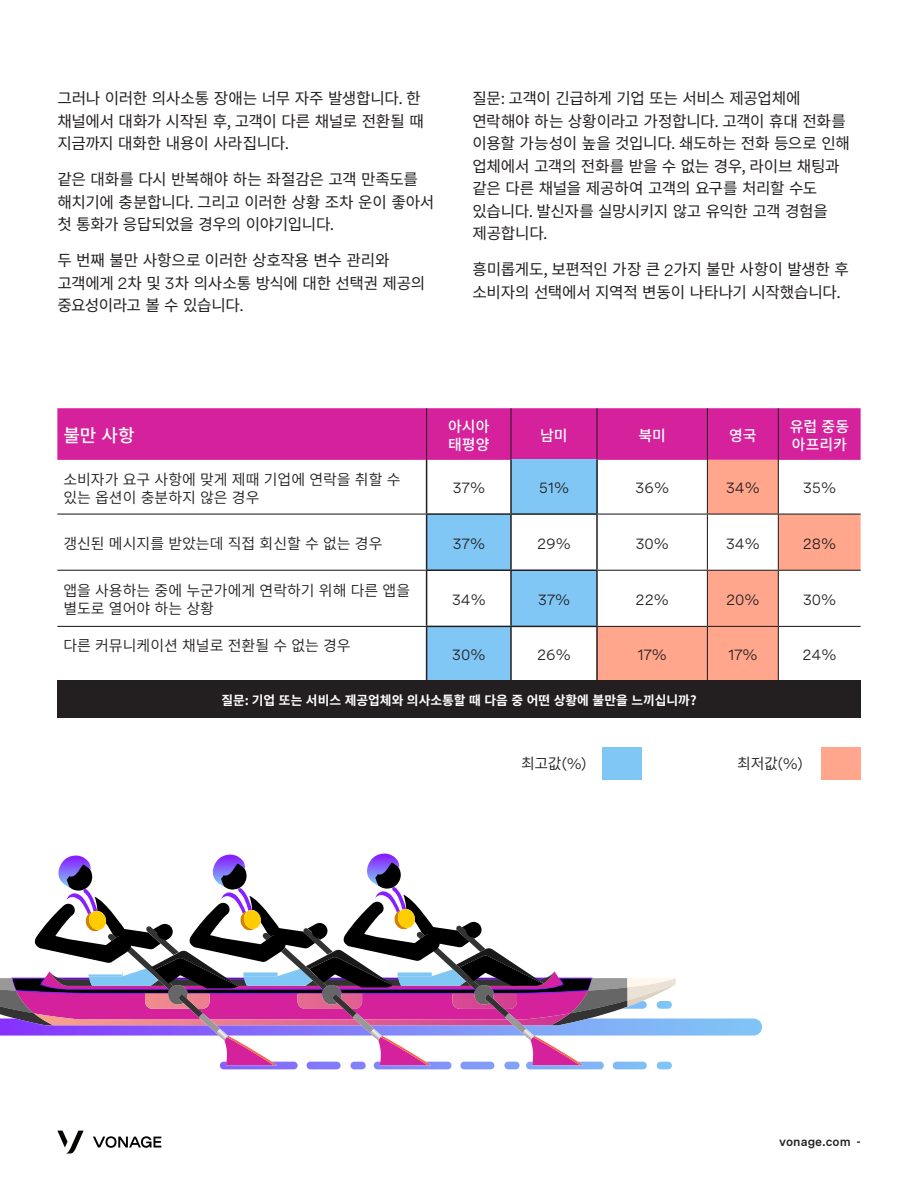
<style>
.page{position:relative;width:918px;height:1188px;background:#fff}
.page>*{position:absolute;margin:0;border:0;box-sizing:border-box;transform-origin:0 0}
.t1{font:500 18px "Noto Sans CJ Kkr";color:#fff}
._01-Body_12pt{font:15.75px/22.5px "Noto Sans CJ Kkr";letter-spacing:-.025em;color:#231f20}
._01-Body_12pt-2{font:600 15px/18px "Noto Sans CJ Kkr";color:#231f20}
.t2{font:15px "Spezia";color:#231f20}
.t3{font:500 15px/18px "Noto Sans CJ Kkr";color:#fff}
.t4{font:700 12.75px "Noto Sans CJ Kkr";color:#fff}
.t5{font:600 12px "Spezia";color:#231f20}
.s1{font-family:"Spezia";font-size:16.5px}
.s2{font-family:"Spezia";font-weight:400}
</style>
<div class="page">
<svg style="left:57px;top:1131px;width:27px;height:22px"></svg>
<svg style="left:93px;top:1136px;width:68px;height:12px"></svg>
<div style="left:57px;top:408px;width:804px;height:52px;background:#d6219c"></div>
<div style="left:511px;top:460px;width:86px;height:54px;background:#80c7f5"></div>
<svg style="left:598px;top:460px;width:263px;height:220px"></svg>
<svg style="left:427px;top:515px;width:169px;height:165px"></svg>
<div style="left:57px;top:680px;width:804px;height:38px;background:#231f20"></div>
<hr style="left:426px;top:408px;width:1px;height:52px;background:#231f20">
<hr style="left:510px;top:408px;width:2px;height:52px;background:#231f20">
<hr style="left:596px;top:408px;width:2px;height:52px;background:#231f20">
<hr style="left:707px;top:408px;width:1px;height:52px;background:#231f20">
<hr style="left:778px;top:408px;width:1px;height:52px;background:#231f20">
<hr style="left:707px;top:460px;width:1px;height:54px;background:#231f20">
<hr style="left:778px;top:460px;width:1px;height:54px;background:#231f20">
<hr style="left:57px;top:514px;width:369px;height:1px;background:#231f20">
<hr style="left:598px;top:514px;width:109px;height:1px;background:#231f20">
<hr style="left:707px;top:514px;width:71px;height:1px;background:#231f20">
<hr style="left:707px;top:515px;width:1px;height:55px;background:#231f20">
<hr style="left:778px;top:514px;width:83px;height:1px;background:#231f20">
<hr style="left:778px;top:515px;width:1px;height:55px;background:#231f20">
<hr style="left:57px;top:570px;width:369px;height:1px;background:#231f20">
<hr style="left:598px;top:570px;width:109px;height:1px;background:#231f20">
<hr style="left:707px;top:570px;width:71px;height:1px;background:#231f20">
<hr style="left:707px;top:571px;width:1px;height:55px;background:#231f20">
<hr style="left:778px;top:570px;width:83px;height:1px;background:#231f20">
<hr style="left:778px;top:571px;width:1px;height:55px;background:#231f20">
<hr style="left:57px;top:626px;width:369px;height:1px;background:#231f20">
<hr style="left:598px;top:626px;width:109px;height:1px;background:#231f20">
<hr style="left:707px;top:626px;width:71px;height:1px;background:#231f20">
<hr style="left:707px;top:627px;width:1px;height:53px;background:#231f20">
<hr style="left:778px;top:626px;width:83px;height:1px;background:#231f20">
<hr style="left:778px;top:627px;width:1px;height:53px;background:#231f20">
<hr style="left:426px;top:460px;width:1px;height:53px;background:#231f20">
<hr style="left:510px;top:460px;width:2px;height:53px;background:#231f20">
<hr style="left:596px;top:460px;width:2px;height:53px;background:#231f20">
<hr style="left:426px;top:513px;width:85px;height:2px;background:#231f20">
<hr style="left:426px;top:515px;width:1px;height:54px;background:#231f20">
<hr style="left:511px;top:513px;width:87px;height:2px;background:#231f20">
<hr style="left:510px;top:515px;width:2px;height:54px;background:#231f20">
<hr style="left:596px;top:515px;width:2px;height:54px;background:#231f20">
<hr style="left:426px;top:569px;width:85px;height:2px;background:#231f20">
<hr style="left:426px;top:571px;width:1px;height:55px;background:#231f20">
<hr style="left:511px;top:569px;width:87px;height:2px;background:#231f20">
<hr style="left:510px;top:571px;width:2px;height:55px;background:#231f20">
<hr style="left:596px;top:571px;width:2px;height:55px;background:#231f20">
<hr style="left:426px;top:626px;width:85px;height:1px;background:#231f20">
<hr style="left:426px;top:627px;width:1px;height:53px;background:#231f20">
<hr style="left:511px;top:626px;width:87px;height:1px;background:#231f20">
<hr style="left:510px;top:627px;width:2px;height:53px;background:#231f20">
<hr style="left:596px;top:627px;width:2px;height:53px;background:#231f20">
<div style="left:821px;top:747px;width:40px;height:33px;background:#ffa68c"></div>
<div style="left:602px;top:747px;width:40px;height:33px;background:#80c7f5"></div>
<svg style="left:0;top:853px;width:762px;height:216px"></svg>
<p class="_01-Body_12pt" style="left:57px;top:87px;width:368px">그러나 이러한 의사소통 장애는 너무 자주 발생합니다. 한 채널에서 대화가 시작된 후, 고객이 다른 채널로 전환될 때 지금까지 대화한 내용이 사라집니다.</p>
<p class="_01-Body_12pt" style="left:57px;top:168px;width:378px">같은 대화를 다시 반복해야 하는 좌절감은 고객 만족도를 해치기에 충분합니다. 그리고 이러한 상황 조차 운이 좋아서 첫 통화가 응답되었을 경우의 이야기입니다.</p>
<p class="_01-Body_12pt" style="left:57px;top:249px;width:369px">두 번째 불만 사항으로 이러한 상호작용 변수 관리와 고객에게 <span class="s1">2</span>차 및 <span class="s1">3</span>차 의사소통 방식에 대한 선택권 제공의 중요성이라고 볼 수 있습니다.</p>
<p class="_01-Body_12pt" style="left:472px;top:87px;width:379px">질문: 고객이 긴급하게 기업 또는 서비스 제공업체에 연락해야 하는 상황이라고 가정합니다. 고객이 휴대 전화를 이용할 가능성이 높을 것입니다. 쇄도하는 전화 등으로 인해 업체에서 고객의 전화를 받을 수 없는 경우, 라이브 채팅과 같은 다른 채널을 제공하여 고객의 요구를 처리할 수도 있습니다. 발신자를 실망시키지 않고 유익한 고객 경험을 제공합니다.</p>
<p class="_01-Body_12pt" style="left:472px;top:258px;width:378px">흥미롭게도, 보편적인 가장 큰 <span class="s1">2</span>가지 불만 사항이 발생한 후 소비자의 선택에서 지역적 변동이 나타나기 시작했습니다.</p>
<p class="t1" style="left:63px;top:425px;width:73px">불만 사항</p>
<p class="t3" style="left:448px;top:417px;width:43px">아시아 태평양</p>
<p class="t3" style="left:540px;top:426px;width:29px">남미</p>
<p class="t3" style="left:638px;top:426px;width:29px">북미</p>
<p class="t3" style="left:729px;top:426px;width:29px">영국</p>
<p class="t3" style="left:790px;top:417px;width:61px">유럽 중동 아프리카</p>
<p class="_01-Body_12pt-2" style="left:63px;top:470px;width:339px">소비자가 요구 사항에 맞게 제때 기업에 연락을 취할 수 있는 옵션이 충분하지 않은 경우</p>
<p class="t2" style="left:453px;top:477px;width:34px">37%</p>
<p class="t2" style="left:539px;top:477px;width:32px">51%</p>
<p class="t2" style="left:635px;top:477px;width:35px">36%</p>
<p class="t2" style="left:726px;top:477px;width:36px">34%</p>
<p class="t2" style="left:803px;top:477px;width:35px">35%</p>
<p class="_01-Body_12pt-2" style="left:63px;top:535px;width:321px">갱신된 메시지를 받았는데 직접 회신할 수 없는 경우</p>
<p class="t2" style="left:453px;top:532px;width:34px">37%</p>
<p class="t2" style="left:537px;top:532px;width:35px">29%</p>
<p class="t2" style="left:635px;top:532px;width:35px">30%</p>
<p class="t2" style="left:726px;top:532px;width:36px">34%</p>
<p class="t2" style="left:803px;top:532px;width:35px">28%</p>
<p class="_01-Body_12pt-2" style="left:63px;top:582px;width:348px">앱을 사용하는 중에 누군가에게 연락하기 위해 다른 앱을 별도로 열어야 하는 상황</p>
<p class="t2" style="left:452px;top:588px;width:36px">34%</p>
<p class="t2" style="left:538px;top:588px;width:34px">37%</p>
<p class="t2" style="left:636px;top:588px;width:35px">22%</p>
<p class="t2" style="left:726px;top:588px;width:35px">20%</p>
<p class="t2" style="left:803px;top:588px;width:35px">30%</p>
<p class="_01-Body_12pt-2" style="left:63px;top:637px;width:289px">다른 커뮤니케이션 채널로 전환될 수 없는 경우</p>
<p class="t2" style="left:452px;top:643px;width:35px">30%</p>
<p class="t2" style="left:537px;top:643px;width:35px">26%</p>
<p class="t2" style="left:637px;top:643px;width:31px">17%</p>
<p class="t2" style="left:728px;top:643px;width:31px">17%</p>
<p class="t2" style="left:803px;top:643px;width:35px">24%</p>
<p class="t4" style="left:221px;top:693px;width:477px">질문: 기업 또는 서비스 제공업체와 의사소통할 때 다음 중 어떤 상황에 불만을 느끼십니까?</p>
<p class="_01-Body_12pt-2" style="left:521px;top:755px;width:67px">최고값<span class="s2">(%)</span></p>
<p class="_01-Body_12pt-2" style="left:737px;top:755px;width:67px">최저값<span class="s2">(%)</span></p>
<p class="t5" style="left:779px;top:1132px;width:83px">vonage.com -</p>
</div>
